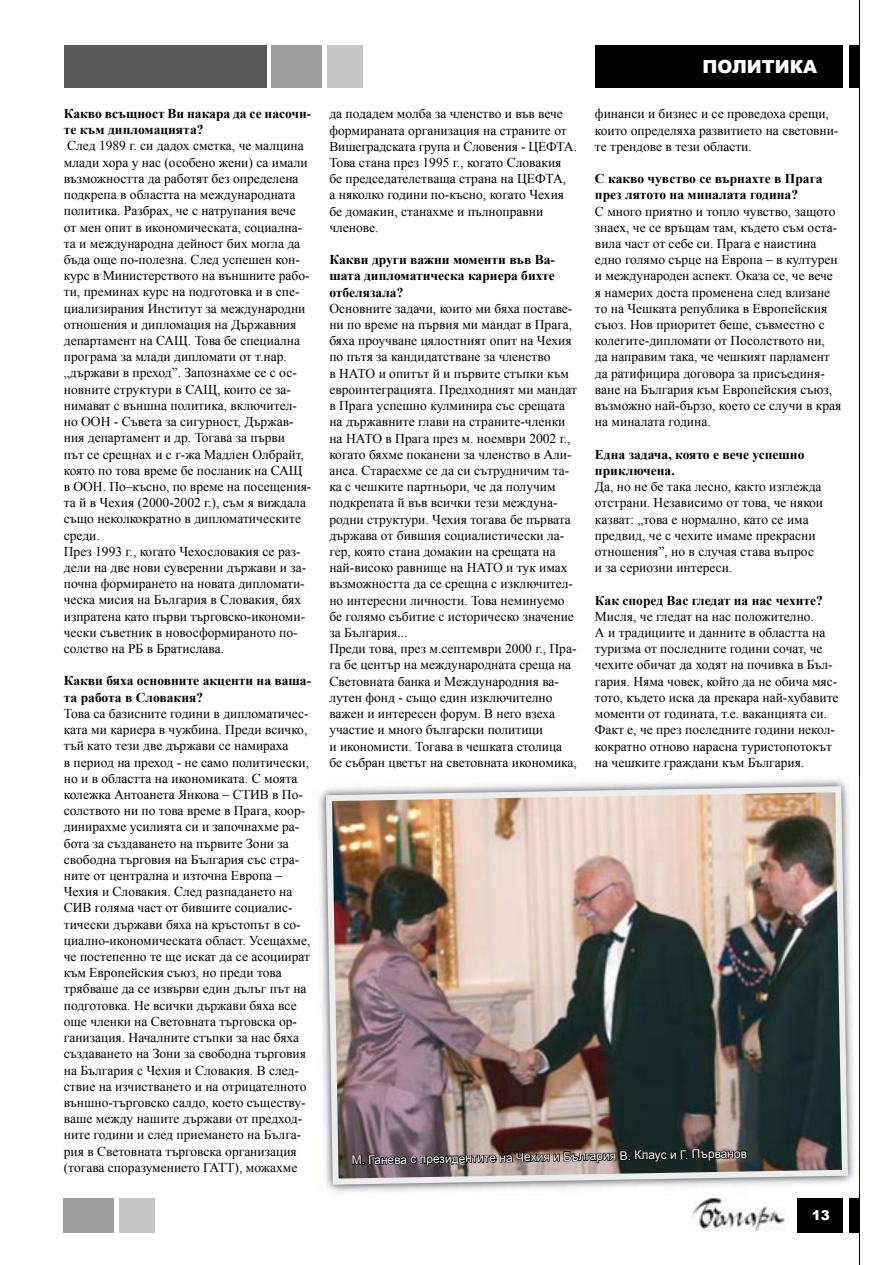
<style>
.page{position:relative;width:894px;height:1265px;background:#fff}
.page>*{position:absolute;margin:0;border:0;box-sizing:border-box;transform-origin:0 0}
.t1{font:900 18px "Arial";color:#fff}
.t2{font:13.5px/16.2px "Times New Roman";color:#000}
.t3{font:900 13.5px "Arial";color:#fff}
.t4{font:12px "Arial";color:#fff}
.s1{font-weight:700}
</style>
<div class="page">
<hr style="left:859px;top:0;width:1px;height:1264px;background:#000">
<div style="left:848px;top:45px;width:11px;height:43px;background:#000"></div>
<div style="left:595px;top:45px;width:247px;height:43px;background:#000"></div>
<div style="left:64px;top:45px;width:202px;height:43px;background:#58585a"></div>
<div style="left:271px;top:45px;width:51px;height:43px;background:#9c9d9f"></div>
<div style="left:327px;top:45px;width:35px;height:43px;background:#c5c6c8"></div>
<div style="left:64px;top:1197px;width:50px;height:34px;background:#9c9d9f"></div>
<div style="left:119px;top:1197px;width:35px;height:34px;background:#c5c6c8"></div>
<div style="left:848px;top:1197px;width:11px;height:34px;background:#000"></div>
<img style="left:691px;top:1198px;width:94px;height:33px">
<div style="left:796px;top:1197px;width:46px;height:34px;background:#000"></div>
<img style="left:319px;top:779px;width:536px;height:415px">
<img style="left:859px;top:775px;width:1px;height:420px">
<img style="left:326px;top:786px;width:521px;height:398px">
<img style="left:351px;top:1147px;width:397px;height:20px">
<p class="t2" style="left:64px;top:105px;width:249px"><span class="s1">Какво всъщност Ви накара да се насо чи&shy;те към дипломацията?<br></span>След 1989 г. си дадох сметка, че малцина млади хора у нас (особено жени) са имали възможността да работят без определена подкрепа в областта на международната политика. Разбрах, че с натрупания вече от мен опит в икономическата, социална&shy;та и международна дейност бих могла да бъда още по-полезна. След успешен кон&shy;курс в Министерството на външните ра бо&shy;ти, преминах курс на подготовка и в спе&shy;циализирания Институт за международни отношения и дипломация на Държавния департамент на САЩ. Това бе специална програма за млади дипломати от т.нар. „държави в преход”. Запознахме се с ос&shy;новните структури в САЩ, които се за&shy;нимават с външна политика, включи тел&shy;но ООН - Съвета за сигурност, Държа в&shy;ния департамент и др. Тогава за първи<br>път се срещнах и с г-жа Мадлен Олбрайт, която по това време бе посланик на САЩ в ООН. По–късно, по време на посеще ния&shy;та й в Чехия (2000-2002 г.), съм я виждала също неколкократно в дипломатическите среди.<br>През 1993 г., когато Чехословакия се раз&shy;де ли на две нови суверенни държави и за - почна формирането на новата диплома ти&shy;ческа мисия на България в Словакия, бях изпратена като първи търговско-икономи&shy;чески съветник в новосформираното по&shy;солство на РБ в Братислава.</p>
<p class="t2" style="left:64px;top:672px;width:249px"><span class="s1">Какви бяха основните акценти на ва ша&shy;та работа в Словакия?<br></span>Това са базисните години в дипломати чес&shy;ката ми кариера в чужбина. Преди всичко, тъй като тези две държави се намираха<br>в период на преход - не само политически, но и в областта на икономиката. С моята колежка Антоанета Янкова – СТИВ в По&shy;сол с твото ни по това време в Прага, коор&shy;динирахме усилията си и започнахме ра&shy;бота за създаването на първите Зони за свободна търговия на България със стра&shy;ните от централна и източна Европа – Чехия и Словакия. След разпадането на СИВ голяма част от бившите социалис&shy;тически държави бяха на кръстопът в со - циално-икономическата област. Усещахме, че постепенно те ще искат да се асоциират към Европейския съюз, но преди това<br>тря б ваше да се извърви един дълъг път на подготовка. Не всички държави бяха все още членки на Световната търговска ор&shy;ганизация. Началните стъпки за нас бяха създаването на Зони за свободна търговия на България с Чехия и Словакия. В след&shy;ствие на изчистването и на отрицателното външно-търговско салдо, което съществу&shy;ваше между нашите държави от предход&shy;ните години и след приемането на Бълга&shy;рия в Световната търговска организация (тогава споразумението ГАТТ), можахме</p>
<p class="t2" style="left:329px;top:105px;width:249px">да подадем молба за членство и във вече формираната организация на страните от Вишеградската група и Словения - ЦЕФТА.<br>Това стана през 1995 г., когато Словакия бе председателстваща страна на ЦЕФТА,<br>а няколко години по-късно, когато Чехия бе домакин, станахме и пълноправни членове.</p>
<p class="t2" style="left:329px;top:251px;width:249px"><span class="s1">Какви други важни моменти във Ва-<br>ша та дипломатическа кариера бихте отбелязала?<br></span>Основните задачи, които ми бяха поставе&shy;ни по време на първия ми мандат в Прага, бяха проучване цялостният опит на Чехия по пътя за кандидатстване за членство<br>в НАТО и опитът й и първите стъпки към евроинтеграцията. Предходният ми мандат в Прага успешно кулминира със срещата на държавните глави на страните-членки на НАТО в Прага през м. ноември 2002 г., когато бяхме поканени за членство в Али&shy;ан са. Стараехме се да си сътрудничим та - ка с чешките партньори, че да получим подкрепата й във всички тези междуна&shy;родни структури. Чехия тогава бе първата държава от бившия социалистически ла&shy;гер, която стана домакин на срещата на най-високо равнище на НАТО и тук имах възможността да се срещна с изключи тел&shy;но интересни личности. Това неминуемо бе голямо събитие с историческо значение за България...<br>Преди това, през м.септември 2000 г., Пра - га бе център на международната среща на Световната банка и Международния ва&shy;лутен фонд - също един изключително важен и интересен форум. В него взеха участие и много български политици<br>и икономисти. Тогава в чешката столица бе събран цветът на световната икономика,</p>
<p class="t1" style="left:702px;top:53px;width:116px">ПОЛИТИКА</p>
<p class="t2" style="left:595px;top:105px;width:245px">финанси и бизнес и се проведоха срещи, които определяха развитието на светов ни&shy;те трендове в тези области.</p>
<p class="t2" style="left:595px;top:170px;width:248px"><span class="s1">С какво чувство се върнахте в Прага през лятото на миналата година?<br></span>С много приятно и топло чувство, защото знаех, че се връщам там, където съм оста&shy;вила част от себе си. Прага е наистина едно голямо сърце на Европа – в културен и международен аспект. Оказа се, че вече я намерих доста променена след влизане то на Чешката република в Европейския съюз. Нов приоритет беше, съвместно с колегите-дипломати от Посолството ни,<br>да направим така, че чешкият парламент да ратифицира договора за присъединя&shy;ване на България към Европейския съюз, възможно най-бързо, което се случи в края на миналата година.</p>
<p class="t2" style="left:595px;top:446px;width:230px"><span class="s1">Една задача, която е вече успешно приключена.<br></span>Да, но не бе така лесно, както изглежда отстрани. Независимо от това, че някои казват: „това е нормално, като се има предвид, че с чехите имаме прекрасни отношения”, но в случая става въпрос и за сериозни интереси.</p>
<p class="t2" style="left:595px;top:591px;width:245px"><span class="s1">Как според Вас гледат на нас чехите?<br></span>Мисля, че гледат на нас положително.<br>А и традициите и данните в областта на туризма от последните години сочат, че чехите обичат да ходят на почивка в Бъл&shy;гария. Няма човек, който да не обича мяс&shy;тото, където иска да прекара най-хубавите моменти от годината, т.е. ваканцията си.<br>Факт е, че през последните години некол&shy;кократно отново нарасна туристопотокът на чешките граждани към България.</p>
<p class="t4" style="left:351px;top:1152px;width:397px;rotate:-1deg">М. Ганева с президентите на Чехия и България В. Клаус и Г. Първанов</p>
<p class="t3" style="left:811px;top:1205px;width:20px">13</p>
</div>
